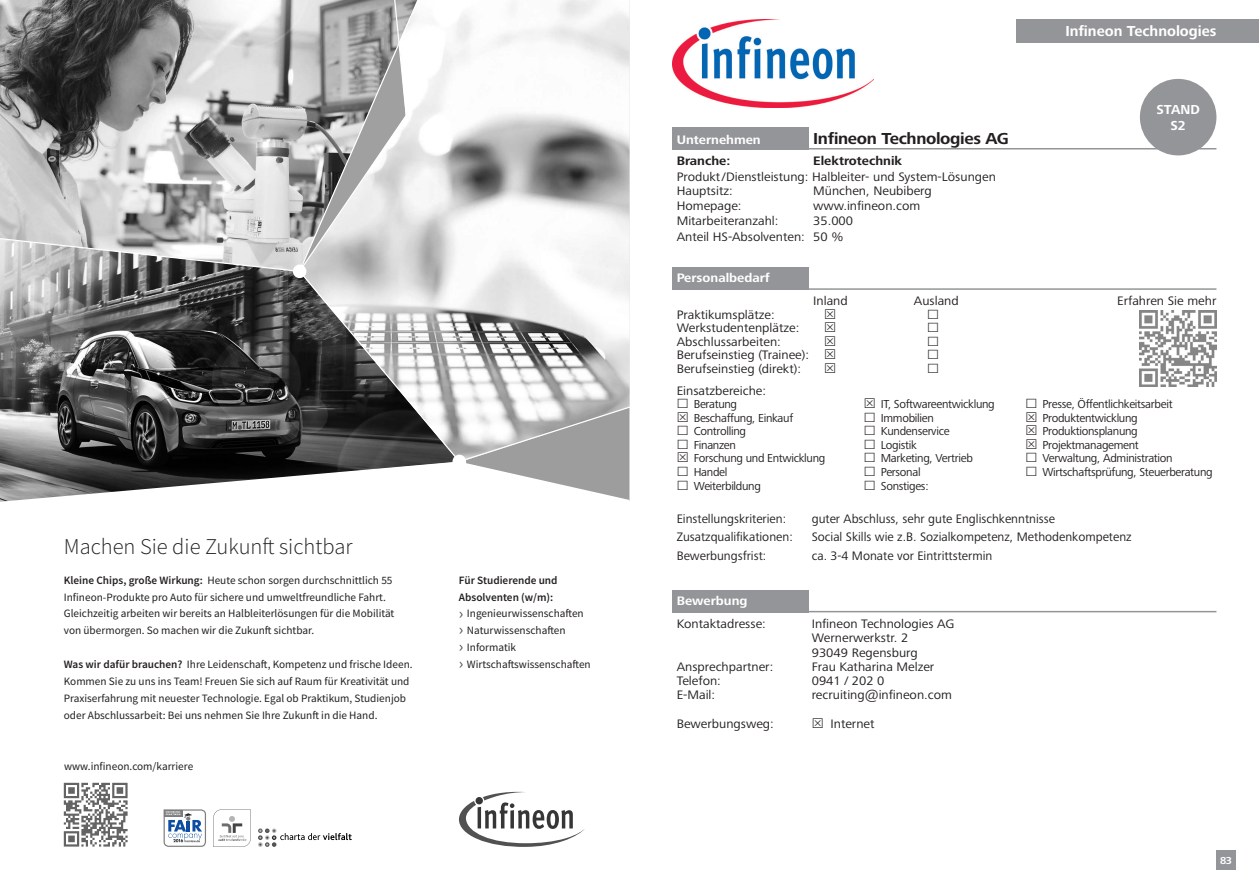
<style>
.page{position:relative;width:1259px;height:893px;background:#fff}
.page>*{position:absolute;margin:0;border:0;box-sizing:border-box;transform-origin:0 0}
.t1{font:300 22.5px "Source Sans Pro";color:#231f20}
.t2{font:700 16.5px "Frutiger Next LTW1 G";letter-spacing:-.02em;color:#231f20;scale:1.05 1}
.t3{font:700 15px "Frutiger Next LTW1 G";color:#fff}
.t4{font:700 13.5px "Frutiger Next LTW1 G";color:#fff}
.t5{font:12.75px/14.2px "Frutiger Next LTW1 G";color:#231f20;scale:1.05 1}
.t6{font:12.75px "Frutiger Next LTW1 G";color:#231f20}
.t7{font:700 12.75px "Frutiger Next LTW1 G";color:#fff;scale:1.05 1}
.t8{font:700 12.75px "Frutiger Next LTW1 G";color:#231f20;scale:1.05 1}
.t9{font:12px "Frutiger Next LTW1 G";letter-spacing:-.025em;color:#231f20}
.t10{font:11.25px/16.8px "Source Sans Pro";color:#231f20}
.t11{font:700 10.5px "Frutiger Next LTW1 G";color:#fff}
.s1{font-weight:600}
.s2{font-size:16.8px;color:#515151}
</style>
<div class="page">
<div style="left:1216px;top:850px;width:19px;height:20px;background:#939598"></div>
<div style="left:1016px;top:19px;width:243px;height:24px;background:#939598"></div>
<img style="left:0;top:273px;width:298px;height:189px">
<svg style="left:0;top:462px;width:629px;height:385px"></svg>
<div style="left:452px;top:455px;width:14px;height:13px;background:#fff;border-radius:50%"></div>
<div style="left:293px;top:265px;width:13px;height:13px;background:#fff;border-radius:50%"></div>
<svg style="left:298px;top:0;width:331px;height:463px"></svg>
<svg style="left:0;top:0;width:426px;height:273px;background:#adadad"></svg>
<svg style="left:459px;top:791px;width:126px;height:56px"></svg>
<svg style="left:64px;top:783px;width:64px;height:64px"></svg>
<svg style="left:213px;top:809px;width:38px;height:38px"></svg>
<svg style="left:258px;top:828px;width:94px;height:19px"></svg>
<svg style="left:164px;top:809px;width:42px;height:38px"></svg>
<div style="left:1140px;top:79px;width:76px;height:76px;background:#939598;border-radius:50%"></div>
<div style="left:672px;top:590px;width:136px;height:22px;background:#939598"></div>
<hr style="left:672px;top:611px;width:544px;height:1px;background:#939598">
<div style="left:672px;top:267px;width:136px;height:23px;background:#939598"></div>
<hr style="left:672px;top:288px;width:544px;height:2px;background:#939598">
<div style="left:672px;top:127px;width:136px;height:22px;background:#939598"></div>
<hr style="left:672px;top:148px;width:544px;height:1px;background:#939598">
<img style="left:672px;top:19px;width:201px;height:88px">
<img style="left:1140px;top:310px;width:76px;height:77px">
<p class="t1" style="left:64px;top:533px;width:290px">Machen Sie die Zukunft sichtbar</p>
<p class="t10" style="left:64px;top:571px;width:332px"><span class="s1">Kleine Chips, große Wirkung:</span> Heute schon sorgen durchschnittlich 55<br>Infineon-Produkte pro Auto für sichere und umweltfreundliche Fahrt.<br>Gleichzeitig arbeiten wir bereits an Halbleiterlösungen für die Mobilität von übermorgen. So machen wir die Zukunft sichtbar.</p>
<p class="t10" style="left:64px;top:656px;width:350px"><span class="s1">Was wir dafür brauchen?</span> Ihre Leidenschaft, Kompetenz und frische Ideen.<br>Kommen Sie zu uns ins Team! Freuen Sie sich auf Raum für Kreativität und Praxiserfahrung mit neuester Technologie. Egal ob Praktikum, Studienjob oder Abschlussarbeit: Bei uns nehmen Sie Ihre Zukunft in die Hand.</p>
<p class="t10" style="left:64px;top:758px;width:131px">www.infineon.com/karriere</p>
<p class="t10" style="left:459px;top:571px;width:133px"><span class="s1">Für Studierende und<br>Absolventen (w/m):<br></span><span class="s2">›</span> Ingenieurwissenschaften <span class="s2">›</span> Naturwissenschaften<br><span class="s2">›</span> Informatik<br><span class="s2">›</span> Wirtschaftswissenschaften</p>
<p class="t3" style="left:1065px;top:23px;width:152px">Infineon Technologies</p>
<p class="t4" style="left:1156px;top:102px;width:45px">STAND</p>
<p class="t4" style="left:1170px;top:118px;width:17px">S2</p>
<p class="t7" style="left:676px;top:133px;width:82px">Unternehmen</p>
<p class="t2" style="left:813px;top:129px;width:188px">Infineon Technologies AG</p>
<p class="t8" style="left:676px;top:154px;width:53px">Branche:</p>
<p class="t8" style="left:813px;top:154px;width:86px">Elektrotechnik</p>
<p class="t5" style="left:676px;top:170px;width:305px">Produkt /Dienstleistung: Halbleiter- und System-Lösungen</p>
<p class="t5" style="left:676px;top:184px;width:55px">Hauptsitz:</p>
<p class="t5" style="left:813px;top:184px;width:114px">München, Neubiberg</p>
<p class="t5" style="left:676px;top:199px;width:63px">Homepage:</p>
<p class="t5" style="left:813px;top:199px;width:104px">www.infineon.com</p>
<p class="t5" style="left:676px;top:214px;width:98px">Mitarbeiteranzahl:</p>
<p class="t5" style="left:813px;top:214px;width:40px">35.000</p>
<p class="t5" style="left:676px;top:230px;width:160px">Anteil HS-Absolventen: 50 %</p>
<p class="t7" style="left:676px;top:271px;width:90px">Personalbedarf</p>
<p class="t5" style="left:813px;top:294px;width:34px">Inland</p>
<p class="t5" style="left:914px;top:294px;width:44px">Ausland</p>
<p class="t5" style="left:676px;top:308px;width:95px">Praktikumsplätze:</p>
<p class="t5" style="left:676px;top:321px;width:118px">Werkstudentenplätze:</p>
<p class="t5" style="left:676px;top:335px;width:101px">Abschlussarbeiten:</p>
<p class="t5" style="left:676px;top:348px;width:128px">Berufseinstieg (Trainee):</p>
<p class="t5" style="left:676px;top:362px;width:120px">Berufseinstieg (direkt):</p>
<p class="t5" style="left:676px;top:384px;width:87px">Einsatzbereiche:</p>
<p class="t9" style="left:693px;top:397px;width:45px">Beratung</p>
<p class="t9" style="left:881px;top:397px;width:115px">IT, Softwareentwicklung</p>
<p class="t9" style="left:1042px;top:397px;width:132px">Presse, Öffentlichkeitsarbeit</p>
<p class="t9" style="left:693px;top:411px;width:101px">Beschaffung, Einkauf</p>
<p class="t9" style="left:881px;top:411px;width:55px">Immobilien</p>
<p class="t9" style="left:1042px;top:411px;width:97px">Produktentwicklung</p>
<p class="t9" style="left:693px;top:424px;width:54px">Controlling</p>
<p class="t9" style="left:881px;top:424px;width:70px">Kundenservice</p>
<p class="t9" style="left:1042px;top:424px;width:97px">Produktionsplanung</p>
<p class="t9" style="left:693px;top:438px;width:44px">Finanzen</p>
<p class="t9" style="left:881px;top:438px;width:37px">Logistik</p>
<p class="t9" style="left:1042px;top:438px;width:98px">Projektmanagement</p>
<p class="t9" style="left:693px;top:451px;width:133px">Forschung und Entwicklung</p>
<p class="t9" style="left:881px;top:451px;width:94px">Marketing, Vertrieb</p>
<p class="t9" style="left:1042px;top:451px;width:132px">Verwaltung, Administration</p>
<p class="t9" style="left:693px;top:465px;width:35px">Handel</p>
<p class="t9" style="left:881px;top:465px;width:41px">Personal</p>
<p class="t9" style="left:1042px;top:465px;width:172px">Wirtschaftsprüfung, Steuerberatung</p>
<p class="t9" style="left:693px;top:479px;width:69px">Weiterbildung</p>
<p class="t9" style="left:881px;top:479px;width:49px">Sonstiges:</p>
<p class="t6" style="left:676px;top:511px;width:111px">Einstellungskriterien:</p>
<p class="t6" style="left:811px;top:511px;width:245px">guter Abschluss, sehr gute Englischkenntnisse</p>
<p class="t6" style="left:676px;top:530px;width:118px">Zusatzqualifikationen:</p>
<p class="t6" style="left:811px;top:530px;width:321px">Social Skills wie z.B. Sozialkompetenz, Methodenkompetenz</p>
<p class="t6" style="left:676px;top:548px;width:91px">Bewerbungsfrist:</p>
<p class="t6" style="left:811px;top:548px;width:182px">ca. 3-4 Monate vor Eintrittstermin</p>
<p class="t7" style="left:676px;top:594px;width:69px">Bewerbung</p>
<p class="t5" style="left:676px;top:617px;width:86px">Kontaktadresse:</p>
<p class="t5" style="left:811px;top:617px;width:137px">Infineon Technologies AG<br>Wernerwerkstr. 2<br>93049 Regensburg</p>
<p class="t5" style="left:676px;top:660px;width:93px">Ansprechpartner:</p>
<p class="t5" style="left:811px;top:660px;width:118px">Frau Katharina Melzer</p>
<p class="t5" style="left:676px;top:674px;width:44px">Telefon:</p>
<p class="t5" style="left:811px;top:674px;width:71px">0941 / 202 0</p>
<p class="t5" style="left:676px;top:688px;width:38px">E-Mail:</p>
<p class="t5" style="left:811px;top:688px;width:135px">recruiting@infineon.com</p>
<p class="t5" style="left:676px;top:717px;width:94px">Bewerbungsweg:</p>
<p class="t5" style="left:830px;top:717px;width:43px">Internet</p>
<p class="t5" style="left:1117px;top:294px;width:96px">Erfahren Sie mehr</p>
<p class="t11" style="left:1220px;top:854px;width:13px">83</p>
</div>
